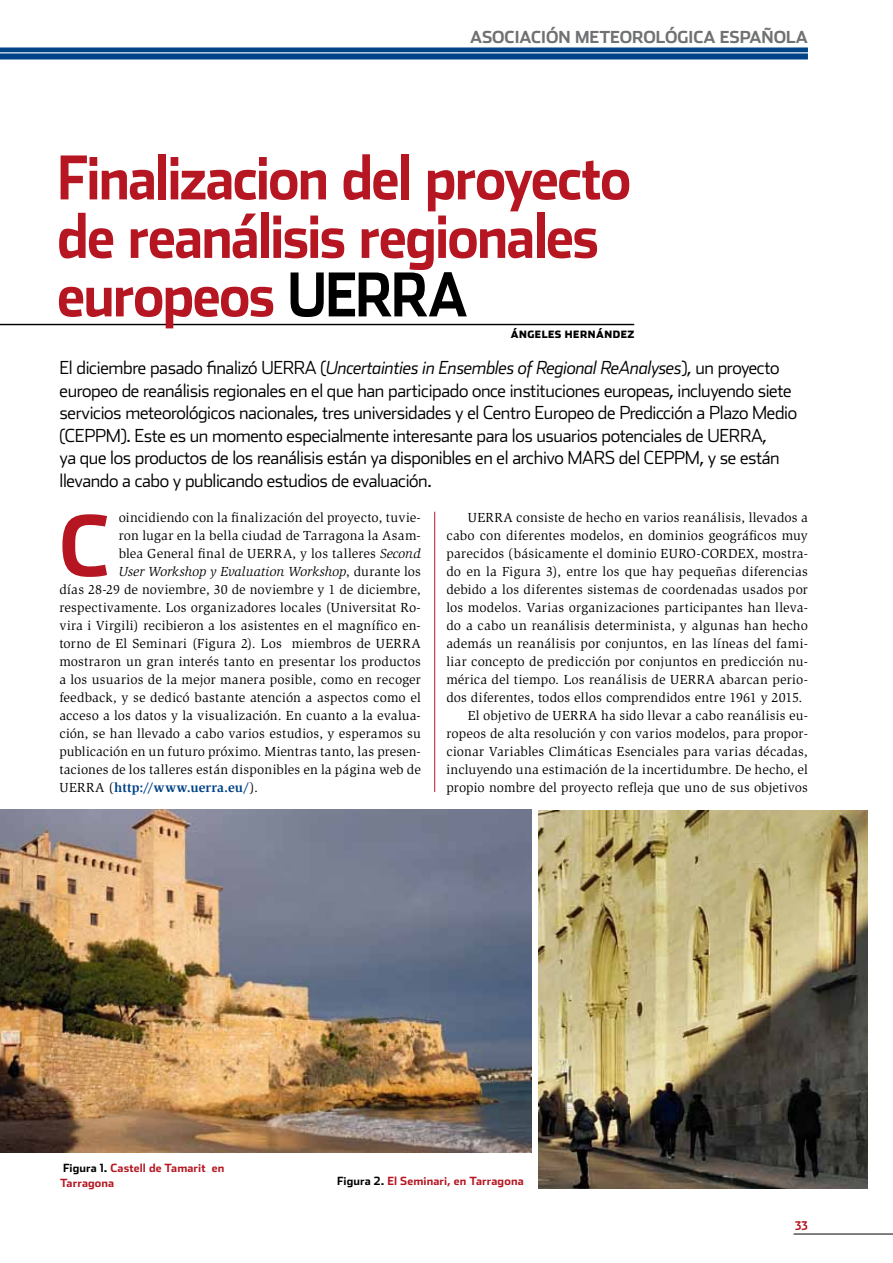
<style>
.page{position:relative;width:893px;height:1263px;background:#fff}
.page>*{position:absolute;margin:0;border:0;box-sizing:border-box;transform-origin:0 0}
.t1{font:700 83.1px "Stainless";color:#b51621}
.t2{font:700 60px/58.5px "Stainless";color:#b51621;scale:.9 1}
.t3{font:300 18px/22.5px "Stainless";letter-spacing:-.02em;color:#000}
.t4{font:700 16.5px "Stainless";color:#707172}
.t5{font:13.5px "Slimbach Std";letter-spacing:.01em;color:#000}
.t6{font:italic 13.5px "Slimbach Std";letter-spacing:-.005em;color:#000}
.t7{font:700 13.5px "Slimbach Std";letter-spacing:.01em;color:#004387}
.t8{font:700 12px "Stainless Cond";color:#b51621}
.t9{font:700 11.25px/15px "Stainless";color:#b51621}
.t10{font:900 10.05px "Stainless";color:#000}
.s1{color:#000}
.s2{font-style:italic}
.s3{font-style:normal}
.s4{font-weight:400;color:#000}
</style>
<div class="page">
<div style="left:0;top:47px;width:808px;height:12px;background:#004387"></div>
<hr style="left:0;top:52px;width:808px;height:1px;background:#fff">
<hr style="left:794px;top:1234px;width:99px;height:1px;background:#000">
<hr style="left:434px;top:512px;width:1px;height:280px;background:#b51621">
<hr style="left:0;top:324px;width:634px;height:1px;background:#000">
<img style="left:0;top:809px;width:531px;height:343px">
<img style="left:539px;top:810px;width:328px;height:378px">
<p class="t4" style="left:470px;top:27px;width:11px">ASOCIACIÓN</p>
<p class="t4" style="left:575px;top:27px;width:26px">METEOROLÓGICA</p>
<p class="t4" style="left:720px;top:27px;width:66px">ESPAÑOLA</p>
<h2 class="t2" style="left:57px;top:149px;width:639px">Finalizacion del proyecto de reanálisis regionales europeos <span class="s1">UERRA</span></h2>
<p class="t10" style="left:511px;top:328px;width:32px">ÁNGELES</p>
<p class="t10" style="left:565px;top:328px;width:9px">HERNÁNDEZ</p>
<p class="t3" style="left:60px;top:356px;width:739px">El diciembre pasado finalizó UERRA (<span class="s2">Uncertainties in Ensembles of Regional ReAnalyses</span>), un proyecto europeo de reanálisis regionales en el que han participado once instituciones europeas, incluyendo siete servicios meteorológicos nacionales, tres universidades y el Centro Europeo de Predicción a Plazo Medio (CEPPM). Este es un momento especialmente interesante para los usuarios potenciales de UERRA,<br>ya que los productos de los reanálisis están ya disponibles en el archivo MARS del CEPPM, y se están llevando a cabo y publicando estudios de evaluación.</p>
<h1 class="t1" style="left:59px;top:497px;width:46px">C</h1>
<p class="t5" style="left:119px;top:510px;width:304px">oincidiendo con la finalización del proyecto, tuvie-</p>
<p class="t5" style="left:119px;top:528px;width:304px">ron lugar en la bella ciudad de Tarragona la Asam-</p>
<p class="t5" style="left:119px;top:546px;width:304px">blea General final de UERRA, y los talleres <span class="s2">Second</span></p>
<p class="t6" style="left:119px;top:564px;width:304px">User Workshop y Evaluation Workshop<span class="s3">, durante los</span></p>
<p class="t5" style="left:59px;top:582px;width:363px">días 28-29 de noviembre, 30 de noviembre y 1 de diciembre,</p>
<p class="t5" style="left:59px;top:600px;width:363px">respectivamente. Los organizadores locales (Universitat Ro-</p>
<p class="t5" style="left:59px;top:618px;width:363px">vira i Virgili) recibieron a los asistentes en el magnífico en-</p>
<p class="t5" style="left:59px;top:636px;width:363px">torno de El Seminari (Figura 2). Los miembros de UERRA</p>
<p class="t5" style="left:59px;top:654px;width:363px">mostraron un gran interés tanto en presentar los productos</p>
<p class="t5" style="left:59px;top:672px;width:363px">a los usuarios de la mejor manera posible, como en recoger</p>
<p class="t5" style="left:59px;top:690px;width:363px">feedback, y se dedicó bastante atención a aspectos como el</p>
<p class="t5" style="left:59px;top:708px;width:363px">acceso a los datos y la visualización. En cuanto a la evalua-</p>
<p class="t5" style="left:59px;top:726px;width:363px">ción, se han llevado a cabo varios estudios, y esperamos su</p>
<p class="t5" style="left:59px;top:744px;width:363px">publicación en un futuro próximo. Mientras tanto, las presen-</p>
<p class="t5" style="left:59px;top:762px;width:363px">taciones de los talleres están disponibles en la página web de</p>
<p class="t7" style="left:59px;top:779px;width:200px"><span class="s4">UERRA (</span>http://www.uerra.eu/<span class="s4">).</span></p>
<p class="t5" style="left:468px;top:510px;width:342px">UERRA consiste de hecho en varios reanálisis, llevados a</p>
<p class="t5" style="left:446px;top:528px;width:363px">cabo con diferentes modelos, en dominios geográficos muy</p>
<p class="t5" style="left:446px;top:546px;width:363px">parecidos (básicamente el dominio EURO-CORDEX, mostra-</p>
<p class="t5" style="left:446px;top:564px;width:363px">do en la Figura 3), entre los que hay pequeñas diferencias</p>
<p class="t5" style="left:446px;top:582px;width:363px">debido a los diferentes sistemas de coordenadas usados por</p>
<p class="t5" style="left:446px;top:600px;width:363px">los modelos. Varias organizaciones participantes han lleva-</p>
<p class="t5" style="left:446px;top:618px;width:363px">do a cabo un reanálisis determinista, y algunas han hecho</p>
<p class="t5" style="left:446px;top:636px;width:363px">además un reanálisis por conjuntos, en las líneas del fami-</p>
<p class="t5" style="left:446px;top:654px;width:363px">liar concepto de predicción por conjuntos en predicción nu-</p>
<p class="t5" style="left:446px;top:672px;width:363px">mérica del tiempo. Los reanálisis de UERRA abarcan perio-</p>
<p class="t5" style="left:446px;top:690px;width:358px">dos diferentes, todos ellos comprendidos entre 1961 y 2015.</p>
<p class="t5" style="left:468px;top:708px;width:342px">El objetivo de UERRA ha sido llevar a cabo reanálisis eu-</p>
<p class="t5" style="left:446px;top:726px;width:363px">ropeos de alta resolución y con varios modelos, para propor-</p>
<p class="t5" style="left:446px;top:744px;width:363px">cionar Variables Climáticas Esenciales para varias décadas,</p>
<p class="t5" style="left:446px;top:762px;width:363px">incluyendo una estimación de la incertidumbre. De hecho, el</p>
<p class="t5" style="left:446px;top:780px;width:363px">propio nombre del proyecto refleja que uno de sus objetivos</p>
<p class="t9" style="left:60px;top:1160px;width:166px"><span class="s1">Figura 1.</span> Castell de Tamarit en<br>Tarragona</p>
<p class="t9" style="left:337px;top:1174px;width:188px"><span class="s1">Figura 2.</span> El Seminari, en Tarragona</p>
<p class="t8" style="left:795px;top:1218px;width:14px">33</p>
</div>
